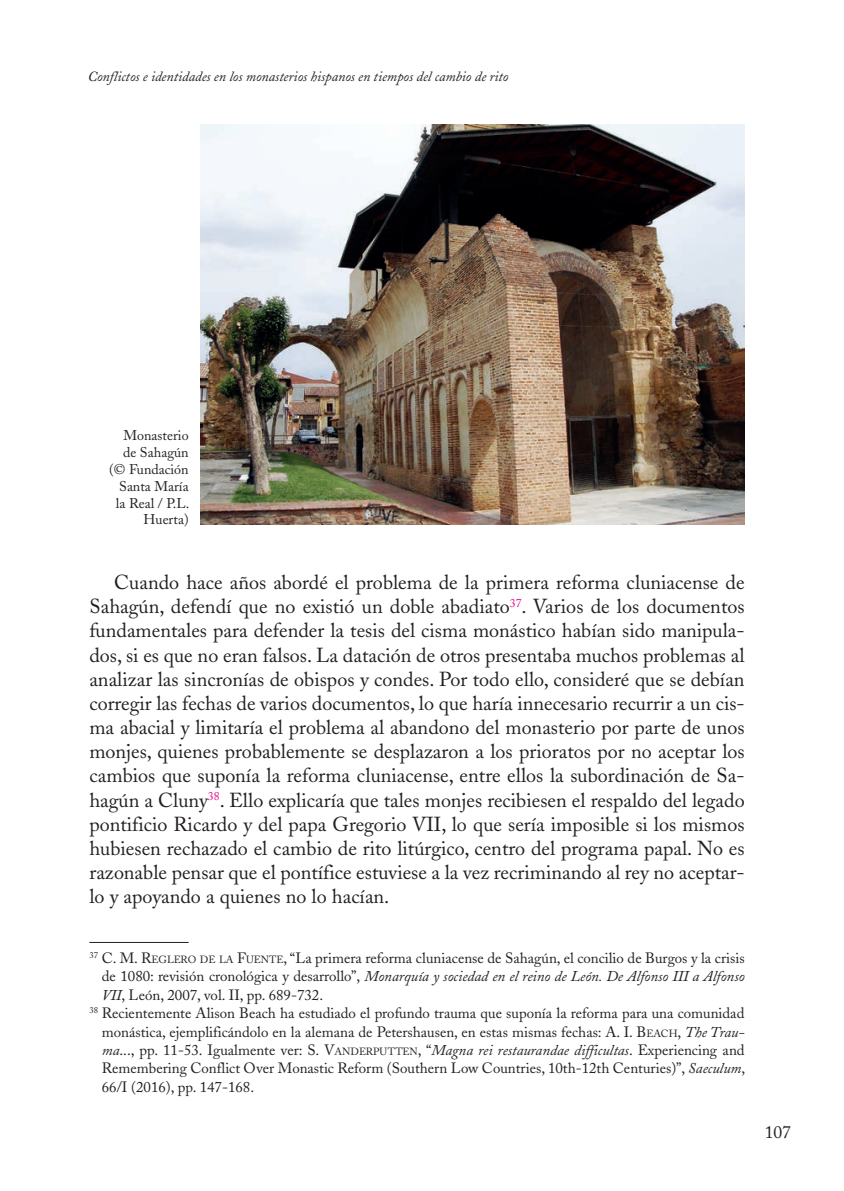
<style>
.page{position:relative;width:844px;height:1191px;background:#fff}
.page>*{position:absolute;margin:0;border:0;box-sizing:border-box;transform-origin:0 0}
.t1{font:20.12px/24.2px "Adobe Caslon";color:#231f20;text-align:justify}
.t2{font:17.5px "Adobe Caslon";color:#231f20}
.t3{font:14.88px "Adobe Caslon";color:#231f20}
.t4{font:italic 14.88px "Adobe Caslon";color:#231f20}
.t5{font:italic 14px "Adobe Caslon";color:#231f20}
.t6{font:14px/16.8px "Adobe Caslon";color:#231f20;text-align:right}
.s1{font-style:inherit}
.s2{font-size:10.33px}
.s3{font-style:normal}
.s4{font-style:italic}
</style>
<div class="page">
<hr style="left:89px;top:942px;width:100px;height:1px;background:#231f20">
<img style="left:200px;top:124px;width:544px;height:400px">
<p class="t5" style="left:88px;top:68px;width:422px">Conflictos e identidades en los monasterios hispanos en tiempos del cambio de rito</p>
<p class="t6" style="left:109px;top:427px;width:81px">Monasterio de Sahagún (© Fundación<br>Santa María la Real / P.L.<br>Huerta)</p>
<p class="t1" style="left:89px;top:570px;width:656px;text-indent:25px">Cuando hace años abordé el problema de la primera reforma cluniacense de Sahagún, defendí que no existió un doble abadiato<sup>37</sup>. Varios de los documentos fundamentales para defender la tesis del cisma monástico habían sido manipula&shy;dos, si es que no eran falsos. La datación de otros presentaba muchos problemas al analizar las sincronías de obispos y condes. Por todo ello, consideré que se debían corregir las fechas de varios documentos, lo que haría innecesario recurrir a un cis&shy;ma abacial y limitaría el problema al abandono del monasterio por parte de unos monjes, quienes probablemente se desplazaron a los prioratos por no aceptar los cambios que suponía la reforma cluniacense, entre ellos la subordinación de Sa&shy;hagún a Cluny<sup>38</sup>. Ello explicaría que tales monjes recibiesen el respaldo del legado pontificio Ricardo y del papa Gregorio VII, lo que sería imposible si los mismos hubiesen rechazado el cambio de rito litúrgico, centro del programa papal. No es razonable pensar que el pontífice estuviese a la vez recriminando al rey no aceptar&shy;lo y apoyando a quienes no lo hacían.</p>
<p class="t3" style="left:89px;top:949px;width:656px"><sup>37</sup> C. M. <span class="s1">R</span><span class="s2">EGLERO DE LA</span> <span class="s1">F</span><span class="s2">UENTE</span>, “La primera reforma cluniacense de Sahagún, el concilio de Burgos y la crisis</p>
<p class="t4" style="left:102px;top:968px;width:644px"><span class="s3">de 1080: revisión cronológica y desarrollo”,</span> Monarquía y sociedad en el reino de León. De Alfonso III a Alfonso</p>
<p class="t3" style="left:102px;top:986px;width:223px"><span class="s4">VII</span>, León, 2007, vol. II, pp. 689-732.</p>
<p class="t3" style="left:89px;top:1004px;width:656px"><sup>38</sup> Recientemente Alison Beach ha estudiado el profundo trauma que suponía la reforma para una comunidad</p>
<p class="t3" style="left:102px;top:1022px;width:644px">monástica, ejemplificándolo en la alemana de Petershausen, en estas mismas fechas: A. I. <span class="s1">B</span><span class="s2">EACH</span>, <span class="s4">The Trau-</span></p>
<p class="t3" style="left:102px;top:1041px;width:644px"><span class="s4">ma</span>..., pp. 11-53. Igualmente ver: S. <span class="s1">V</span><span class="s2">ANDERPUTTEN</span>, “<span class="s4">Magna rei restaurandae difficultas</span>. Experiencing and</p>
<p class="t3" style="left:102px;top:1059px;width:644px">Remembering Conflict Over Monastic Reform (Southern Low Countries, 10th-12th Centuries)”, <span class="s4">Saeculum</span>,</p>
<p class="t3" style="left:102px;top:1078px;width:154px">66/I (2016), pp. 147-168.</p>
<p class="t2" style="left:764px;top:1122px;width:28px">107</p>
</div>
